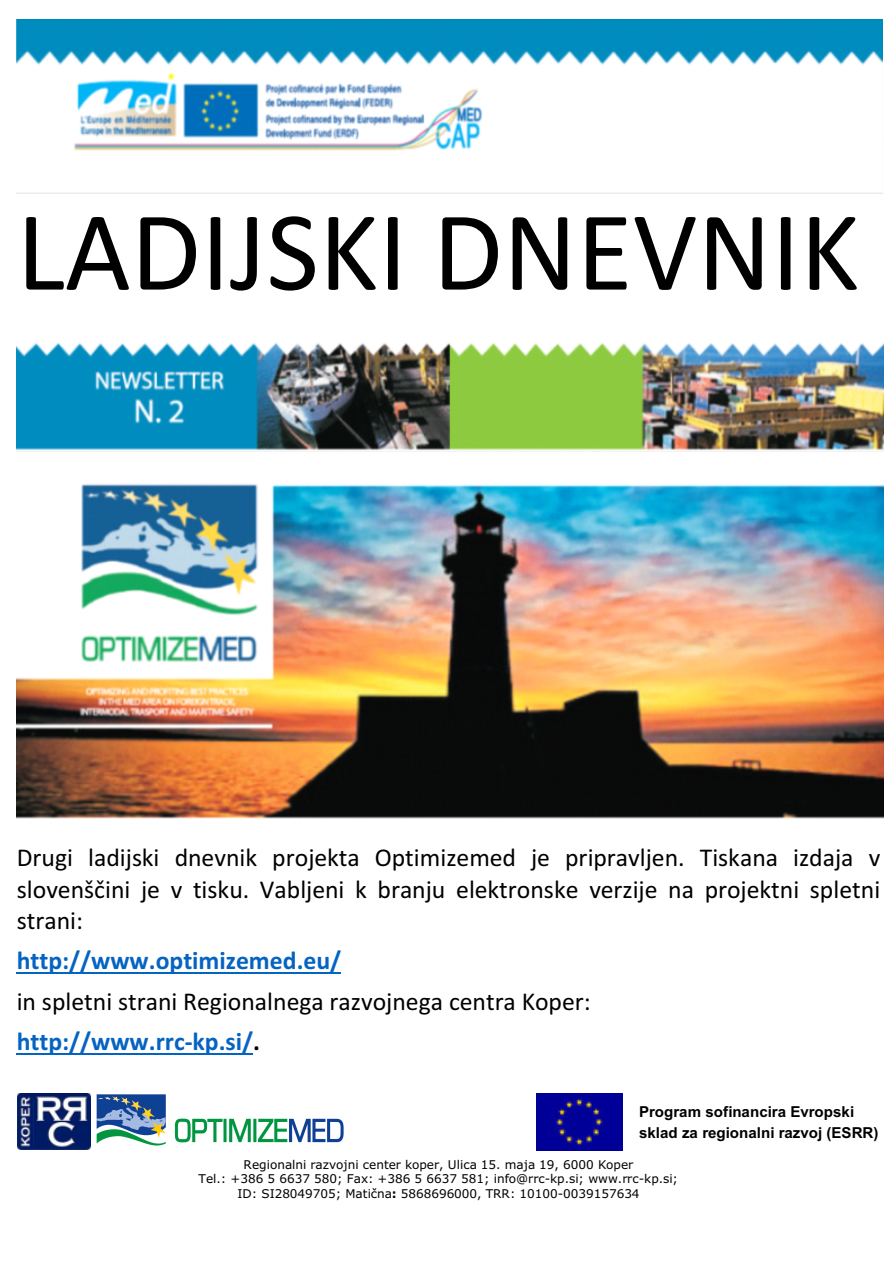
<style>
.page{position:relative;width:893px;height:1263px;background:#fff}
.page>*{position:absolute;margin:0;border:0;box-sizing:border-box;transform-origin:0 0}
.t1{font:114.15px "Calibri";color:#000}
.t2{font:25.8px/31.3px "Calibri";color:#000;text-align:justify}
.t3{font:700 25.8px "Calibri";color:#0563c2}
.t4{font:700 15.15px/20.7px "Arial";color:#000}
.t5{font:12px/14.7px "Verdana";color:#000;text-align:center}
.s1{font-weight:700;color:#0563c2}
.s2{font-weight:700}
</style>
<div class="page">
<img style="left:18px;top:1094px;width:73px;height:56px">
<img style="left:96px;top:1094px;width:248px;height:52px">
<img style="left:17px;top:19px;width:866px;height:174px">
<img style="left:17px;top:342px;width:867px;height:110px">
<img style="left:17px;top:484px;width:867px;height:334px">
<hr style="left:17px;top:972px;width:324px;height:2px;background:#0563c2">
<hr style="left:17px;top:1053px;width:236px;height:2px;background:#0563c2">
<img style="left:537px;top:1093px;width:85px;height:57px">
<h1 class="t1" style="left:17px;top:204px;width:844px">LADIJSKI DNEVNIK</h1>
<p class="t2" style="left:17px;top:844px;width:865px">Drugi ladijski dnevnik projekta Optimizemed je pripravljen. Tiskana izdaja v slovenšèini je v tisku. Vabljeni k branju elektronske verzije na projektni spletni strani:</p>
<p class="t3" style="left:17px;top:950px;width:326px">http://www.optimizemed.eu/</p>
<p class="t2" style="left:17px;top:983px;width:575px;line-height:40.2px">in spletni strani Regionalnega razvojnega centra Koper: <span class="s1">http://www.rrc-kp.si/</span><span class="s2">.</span></p>
<p class="t4" style="left:639px;top:1103px;width:241px">Program sofinancira Evropski sklad za regionalni razvoj (ESRR)</p>
<p class="t5" style="left:199px;top:1158px;width:481px">Regionalni razvojni center koper, Ulica 15. maja 19, 6000 Koper<br>Tel.: +386 5 6637 580; Fax: +386 5 6637 581; info@rrc-kp.si; www.rrc-kp.si;<br>ID: SI28049705; Matièna<span class="s2">:</span> 5868696000, TRR: 10100-0039157634</p>
</div>
